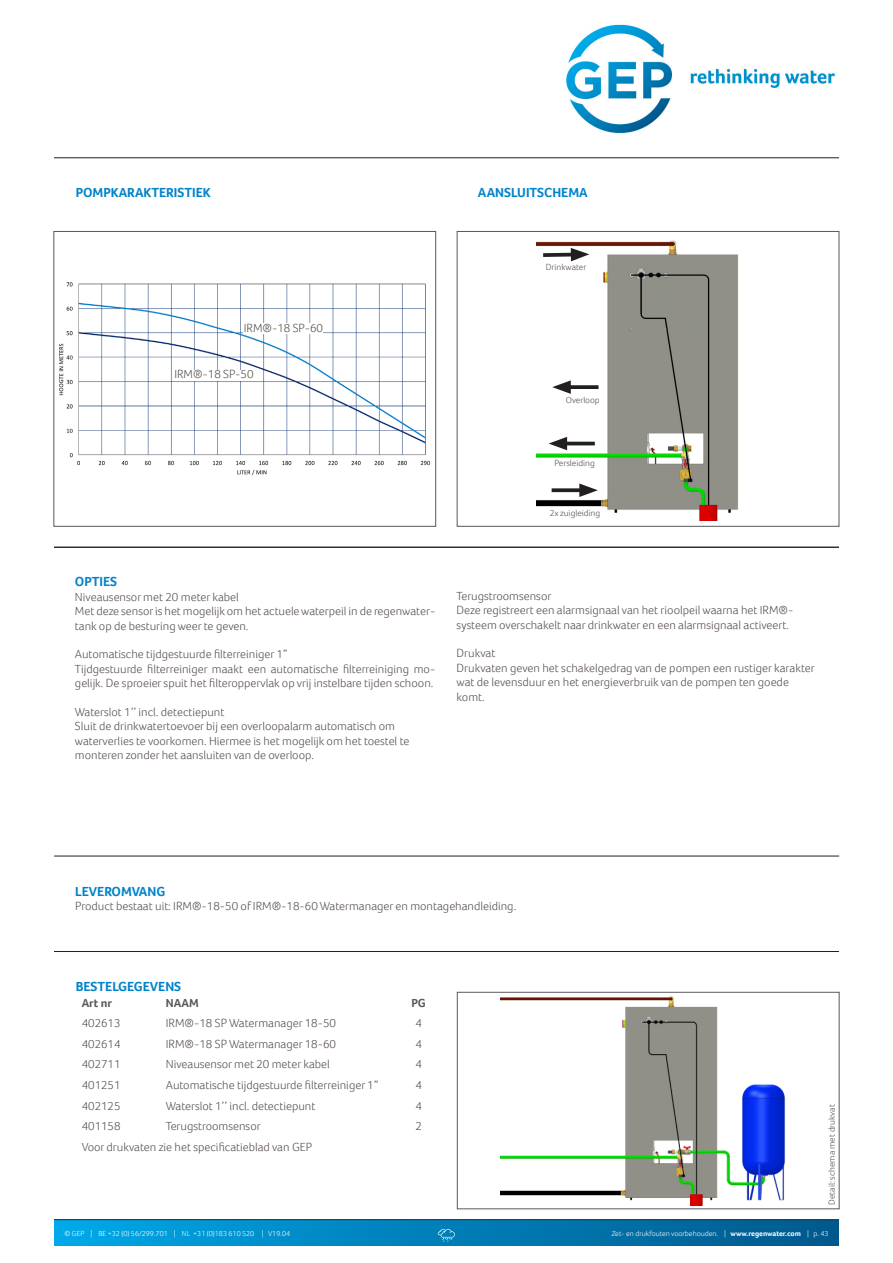
<style>
.page{position:relative;width:893px;height:1263px;background:#fff}
.page>*{position:absolute;margin:0;border:0;box-sizing:border-box;transform-origin:0 0}
.Brood{font:700 13.5px "Foco";color:#0083ca}
.Brood-2{font:300 12px/14.4px "Foco";color:#524a47}
.Aufzählung{font:300 12px/14.4px "Foco";color:#524a47}
.t1{font:700 12px "Foco";color:#57585a}
.t2{font:300 9px "Foco";color:#524a47}
.t3{font:300 7.5px "Foco";color:#fff}
.s1{font-weight:700}
</style>
<div class="page">
<hr style="left:54px;top:158px;width:785px;height:1px;background:#231f20">
<img style="left:566px;top:24px;width:269px;height:110px">
<img style="left:54px;top:1221px;width:785px;height:24px">
<hr style="left:54px;top:1219px;width:785px;height:1px;background:#231f20">
<svg style="left:438px;top:1229px;width:17px;height:13px"></svg>
<hr style="left:54px;top:951px;width:785px;height:1px;background:#231f20">
<hr style="left:54px;top:856px;width:785px;height:1px;background:#231f20">
<hr style="left:54px;top:547px;width:785px;height:1px;background:#231f20">
<div style="left:457px;top:231px;width:382px;height:295px;border:1px solid #57585a"></div>
<img style="left:536px;top:240px;width:202px;height:281px">
<div style="left:457px;top:992px;width:382px;height:217px;border:1px solid #57585a"></div>
<svg style="left:539px;top:248px;width:50px;height:13px"></svg>
<hr style="left:560px;top:442px;width:35px;height:3px;background:#231f20">
<svg style="left:549px;top:437px;width:18px;height:13px"></svg>
<svg style="left:571px;top:385px;width:27px;height:4px"></svg>
<svg style="left:552px;top:380px;width:19px;height:14px"></svg>
<img style="left:501px;top:996px;width:284px;height:210px">
<svg style="left:552px;top:488px;width:27px;height:4px"></svg>
<svg style="left:579px;top:483px;width:19px;height:14px"></svg>
<div style="left:54px;top:231px;width:382px;height:295px;border:1px solid #57585a"></div>
<img style="left:59px;top:282px;width:372px;height:194px">
<div style="left:174px;top:370px;width:80px;height:10px;background:#fff"></div>
<div style="left:244px;top:324px;width:79px;height:10px;background:#fff"></div>
<p class="Brood" style="left:76px;top:183px;width:136px">POMPKARAKTERISTIEK</p>
<p class="Brood" style="left:478px;top:184px;width:111px">AANSLUITSCHEMA</p>
<p class="Brood-2" style="left:244px;top:321px;width:81px">IRM®-18 SP-60</p>
<p class="Brood-2" style="left:174px;top:367px;width:81px">IRM®-18 SP-50</p>
<p class="t2" style="left:546px;top:261px;width:42px">Drinkwater</p>
<p class="t2" style="left:566px;top:394px;width:35px">Overloop</p>
<p class="t2" style="left:555px;top:457px;width:42px">Persleiding</p>
<p class="t2" style="left:550px;top:507px;width:52px">2x zuigleiding</p>
<p class="Brood" style="left:75px;top:573px;width:44px">OPTIES</p>
<p class="Brood-2" style="left:75px;top:589px;width:165px">Niveausensor met 20 meter kabel</p>
<p class="Aufzählung" style="left:75px;top:604px;width:362px">Met deze sensor is het mogelijk om het actuele waterpeil in de regenwater&shy;tank op de besturing weer te geven.</p>
<p class="Aufzählung" style="left:75px;top:647px;width:214px">Automatische tijdgestuurde filterreiniger 1”</p>
<p class="Aufzählung" style="left:75px;top:661px;width:362px">Tijdgestuurde filterreiniger maakt een automatische filterreiniging mo&shy;gelijk. De sproeier spuit het filteroppervlak op vrij instelbare tijden schoon.</p>
<p class="Brood-2" style="left:75px;top:705px;width:151px">Waterslot 1’’ incl. detectiepunt</p>
<p class="Brood-2" style="left:75px;top:719px;width:336px">Sluit de drinkwatertoevoer bij een overloopalarm automatisch om waterverlies te voorkomen. Hiermee is het mogelijk om het toestel te monteren zonder het aansluiten van de overloop.</p>
<p class="Brood-2" style="left:457px;top:588px;width:96px">Terugstroomsensor</p>
<p class="Brood-2" style="left:457px;top:603px;width:338px">Deze registreert een alarmsignaal van het rioolpeil waarna het IRM®- systeem overschakelt naar drinkwater en een alarmsignaal activeert.</p>
<p class="Brood-2" style="left:457px;top:646px;width:40px">Drukvat</p>
<p class="Brood-2" style="left:457px;top:660px;width:360px">Drukvaten geven het schakelgedrag van de pompen een rustiger karakter wat de levensduur en het energieverbruik van de pompen ten goede komt.</p>
<p class="Brood" style="left:75px;top:882px;width:92px">LEVEROMVANG</p>
<p class="Brood-2" style="left:75px;top:899px;width:443px">Product bestaat uit: IRM®-18-50 of IRM®-18-60 Watermanager en montagehandleiding.</p>
<p class="Brood" style="left:76px;top:977px;width:107px">BESTELGEGEVENS</p>
<p class="t1" style="left:82px;top:995px;width:32px">Art nr</p>
<p class="t1" style="left:166px;top:995px;width:35px">NAAM</p>
<p class="t1" style="left:411px;top:995px;width:16px">PG</p>
<p class="Brood-2" style="left:82px;top:1016px;width:40px">402613</p>
<p class="Brood-2" style="left:166px;top:1016px;width:172px">IRM®-18 SP Watermanager 18-50</p>
<p class="Brood-2" style="left:415px;top:1016px;width:8px">4</p>
<p class="Brood-2" style="left:82px;top:1036px;width:40px">402614</p>
<p class="Brood-2" style="left:166px;top:1036px;width:172px">IRM®-18 SP Watermanager 18-60</p>
<p class="Brood-2" style="left:415px;top:1036px;width:8px">4</p>
<p class="Brood-2" style="left:82px;top:1057px;width:40px">402711</p>
<p class="Brood-2" style="left:166px;top:1057px;width:165px">Niveausensor met 20 meter kabel</p>
<p class="Brood-2" style="left:415px;top:1057px;width:8px">4</p>
<p class="Brood-2" style="left:82px;top:1078px;width:40px">401251</p>
<p class="Brood-2" style="left:166px;top:1078px;width:214px">Automatische tijdgestuurde filterreiniger 1”</p>
<p class="Brood-2" style="left:415px;top:1078px;width:8px">4</p>
<p class="Brood-2" style="left:82px;top:1098px;width:40px">402125</p>
<p class="Brood-2" style="left:166px;top:1098px;width:151px">Waterslot 1’’ incl. detectiepunt</p>
<p class="Brood-2" style="left:415px;top:1098px;width:8px">4</p>
<p class="Brood-2" style="left:82px;top:1119px;width:40px">401158</p>
<p class="Brood-2" style="left:166px;top:1119px;width:96px">Terugstroomsensor</p>
<p class="Brood-2" style="left:415px;top:1119px;width:8px">2</p>
<p class="Brood-2" style="left:82px;top:1139px;width:232px">Voor drukvaten zie het specificatieblad van GEP</p>
<p class="t2" style="left:826px;top:1205px;width:102px;rotate:-90deg">Detail: schema met drukvat</p>
<p class="t3" style="left:64px;top:1229px;width:227px">© GEP | BE +32 (0) 56/299.701 | NL +31 (0)183 610 520 | V19.04</p>
<p class="t3" style="left:612px;top:1229px;width:218px">Zet- en drukfouten voorbehouden. | <span class="s1">www.regenwater.com</span> | p. 43</p>
</div>
